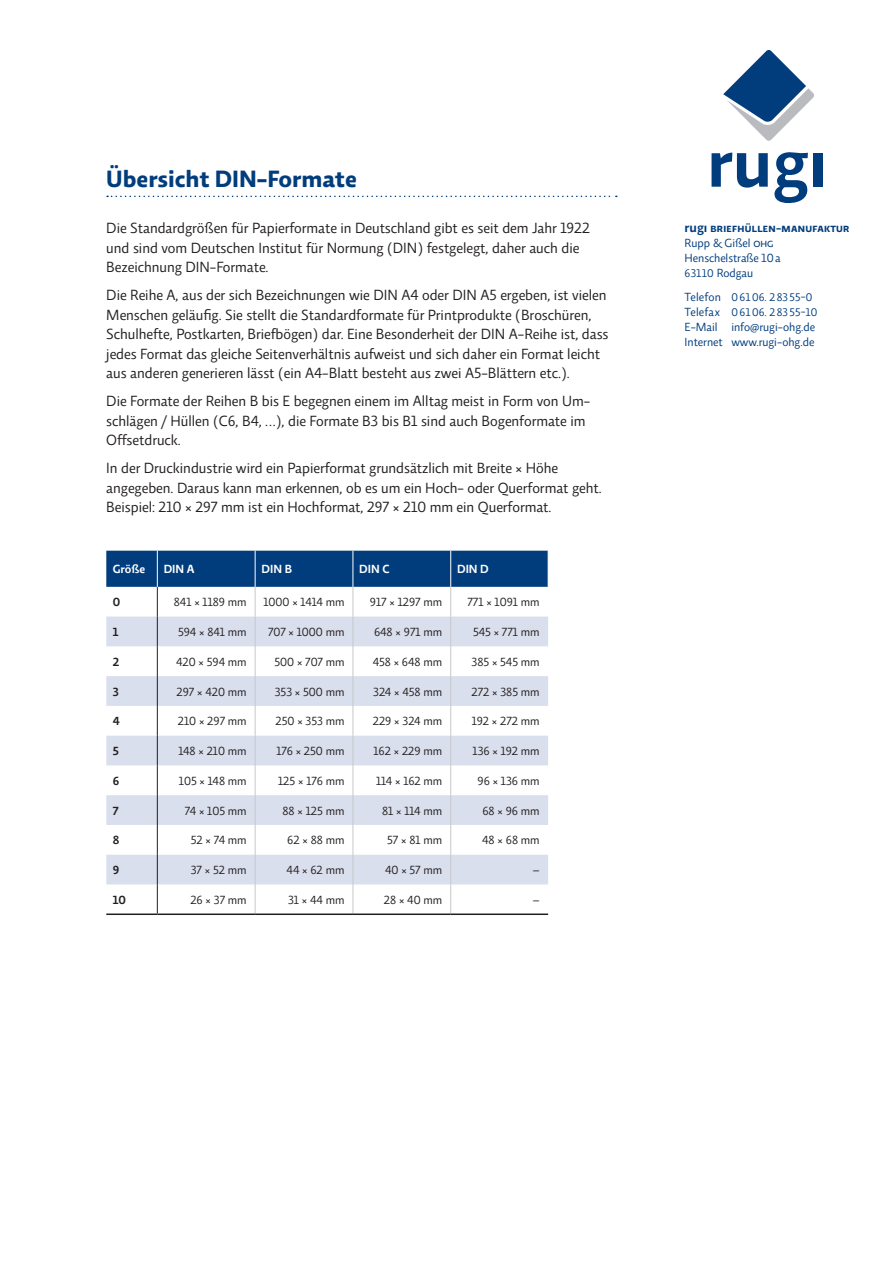
<style>
.page{position:relative;width:893px;height:1263px;background:#fff}
.page>*{position:absolute;margin:0;border:0;box-sizing:border-box;transform-origin:0 0}
.t1{font:700 24px "Relato Sans OT";color:#013d7d}
.t2{font:15px/19.5px "Relato Sans OT";color:#231f20}
.t3{font:12px "Relato Sans OT";color:#231f20}
.t4{font:12px/15px "Relato Sans OT";color:#013d7d}
.t5{font:600 12px "Relato Sans OT";color:#fff}
.t6{font:600 12px "Relato Sans OT";color:#231f20}
.t7{font:11.25px/15px "Relato Sans OT";color:#013d7d}
.s1{font-weight:600;font-size:13.5px}
.s2{font-weight:600}
.s3{font-size:11.25px}
.s4{font-size:12px}
</style>
<div class="page">
<svg style="left:723px;top:50px;width:91px;height:91px"></svg>
<svg style="left:711px;top:153px;width:57px;height:35px"></svg>
<svg style="left:774px;top:152px;width:34px;height:51px"></svg>
<div style="left:813px;top:153px;width:9px;height:34px;background:#013d7d"></div>
<svg style="left:107px;top:196px;width:510px;height:1px"></svg>
<div style="left:106px;top:551px;width:442px;height:36px;background:#013d7d"></div>
<svg style="left:106px;top:617px;width:442px;height:267px;fill:#dadfed"></svg>
<hr style="left:157px;top:587px;width:1px;height:30px;background:#231f20">
<svg style="left:157px;top:617px;width:1px;height:29px"></svg>
<hr style="left:157px;top:646px;width:1px;height:30px;background:#231f20">
<hr style="left:157px;top:676px;width:1px;height:30px;background:#231f20">
<hr style="left:157px;top:706px;width:1px;height:30px;background:#231f20">
<svg style="left:157px;top:736px;width:1px;height:29px"></svg>
<hr style="left:157px;top:765px;width:1px;height:30px;background:#231f20">
<hr style="left:157px;top:795px;width:1px;height:30px;background:#231f20">
<hr style="left:157px;top:825px;width:1px;height:30px;background:#231f20">
<svg style="left:157px;top:855px;width:1px;height:58px"></svg>
<hr style="left:157px;top:551px;width:1px;height:36px;background:#fff">
<hr style="left:255px;top:551px;width:1px;height:36px;background:#fff">
<hr style="left:353px;top:551px;width:1px;height:36px;background:#fff">
<hr style="left:450px;top:551px;width:1px;height:36px;background:#fff">
<hr style="left:255px;top:587px;width:1px;height:30px;background:#c7c8ca">
<hr style="left:353px;top:587px;width:1px;height:30px;background:#c7c8ca">
<hr style="left:450px;top:587px;width:1px;height:30px;background:#c7c8ca">
<svg style="left:255px;top:617px;width:1px;height:29px"></svg>
<svg style="left:353px;top:617px;width:1px;height:29px"></svg>
<svg style="left:450px;top:617px;width:1px;height:29px"></svg>
<hr style="left:255px;top:646px;width:1px;height:30px;background:#c7c8ca">
<hr style="left:353px;top:646px;width:1px;height:30px;background:#c7c8ca">
<hr style="left:450px;top:646px;width:1px;height:30px;background:#c7c8ca">
<hr style="left:255px;top:676px;width:1px;height:30px;background:#c7c8ca">
<hr style="left:353px;top:676px;width:1px;height:30px;background:#c7c8ca">
<hr style="left:450px;top:676px;width:1px;height:30px;background:#c7c8ca">
<hr style="left:255px;top:706px;width:1px;height:30px;background:#c7c8ca">
<hr style="left:353px;top:706px;width:1px;height:30px;background:#c7c8ca">
<hr style="left:450px;top:706px;width:1px;height:30px;background:#c7c8ca">
<svg style="left:255px;top:736px;width:1px;height:29px"></svg>
<svg style="left:353px;top:736px;width:1px;height:29px"></svg>
<svg style="left:450px;top:736px;width:1px;height:29px"></svg>
<hr style="left:255px;top:765px;width:1px;height:30px;background:#c7c8ca">
<hr style="left:353px;top:765px;width:1px;height:30px;background:#c7c8ca">
<hr style="left:450px;top:765px;width:1px;height:30px;background:#c7c8ca">
<hr style="left:255px;top:795px;width:1px;height:30px;background:#c7c8ca">
<hr style="left:353px;top:795px;width:1px;height:30px;background:#c7c8ca">
<hr style="left:450px;top:795px;width:1px;height:30px;background:#c7c8ca">
<hr style="left:255px;top:825px;width:1px;height:30px;background:#c7c8ca">
<hr style="left:353px;top:825px;width:1px;height:30px;background:#c7c8ca">
<hr style="left:450px;top:825px;width:1px;height:30px;background:#c7c8ca">
<svg style="left:255px;top:855px;width:1px;height:58px"></svg>
<svg style="left:353px;top:855px;width:1px;height:58px"></svg>
<svg style="left:450px;top:855px;width:1px;height:58px"></svg>
<hr style="left:106px;top:913px;width:51px;height:2px;background:#231f20">
<hr style="left:157px;top:913px;width:98px;height:2px;background:#231f20">
<hr style="left:255px;top:913px;width:98px;height:2px;background:#231f20">
<hr style="left:353px;top:913px;width:98px;height:2px;background:#231f20">
<hr style="left:451px;top:913px;width:97px;height:2px;background:#231f20">
<h1 class="t1" style="left:106px;top:164px;width:252px">Übersicht DIN-Formate</h1>
<p class="t2" style="left:106px;top:218px;width:485px">Die Standardgrößen für Papierformate in Deutschland gibt es seit dem Jahr 1922 und sind vom Deutschen Institut für Normung (DIN) festgelegt, daher auch die<br>Bezeichnung DIN-Formate.</p>
<p class="t2" style="left:106px;top:285px;width:504px">Die Reihe A, aus der sich Bezeichnungen wie DIN A4 oder DIN A5 ergeben, ist vielen Menschen geläufig. Sie stellt die Standardformate für Printprodukte (Broschüren, Schulhefte, Postkarten, Briefbögen) dar. Eine Besonderheit der DIN A-Reihe ist, dass jedes Format das gleiche Seitenverhältnis aufweist und sich daher ein Format leicht aus anderen generieren lässt (ein A4-Blatt besteht aus zwei A5-Blättern etc.).</p>
<p class="t2" style="left:106px;top:391px;width:485px">Die Formate der Reihen B bis E begegnen einem im Alltag meist in Form von Um&shy;schlägen / Hüllen (C6, B4, ...), die Formate B3 bis B1 sind auch Bogenformate im<br>Offsetdruck.</p>
<p class="t2" style="left:106px;top:458px;width:497px">In der Druckindustrie wird ein Papierformat grundsätzlich mit Breite × Höhe angegeben. Daraus kann man erkennen, ob es um ein Hoch- oder Querformat geht.<br>Beispiel: 210 × 297 mm ist ein Hochformat, 297 × 210 mm ein Querformat.</p>
<p class="t5" style="left:113px;top:562px;width:34px">Größe</p>
<p class="t5" style="left:164px;top:562px;width:32px">DIN A</p>
<p class="t5" style="left:261px;top:562px;width:32px">DIN B</p>
<p class="t5" style="left:359px;top:562px;width:32px">DIN C</p>
<p class="t5" style="left:457px;top:562px;width:33px">DIN D</p>
<p class="t6" style="left:113px;top:595px;width:9px">0</p>
<p class="t3" style="left:174px;top:595px;width:74px">841 × 1189 mm</p>
<p class="t3" style="left:263px;top:595px;width:82px">1000 × 1414 mm</p>
<p class="t3" style="left:370px;top:595px;width:74px">917 × 1297 mm</p>
<p class="t3" style="left:467px;top:595px;width:74px">771 × 1091 mm</p>
<p class="t6" style="left:113px;top:624px;width:7px">1</p>
<p class="t3" style="left:178px;top:625px;width:70px">594 × 841 mm</p>
<p class="t3" style="left:268px;top:625px;width:78px">707 × 1000 mm</p>
<p class="t3" style="left:374px;top:625px;width:70px">648 × 971 mm</p>
<p class="t3" style="left:473px;top:625px;width:68px">545 × 771 mm</p>
<p class="t6" style="left:113px;top:654px;width:8px">2</p>
<p class="t3" style="left:176px;top:654px;width:72px">420 × 594 mm</p>
<p class="t3" style="left:274px;top:654px;width:71px">500 × 707 mm</p>
<p class="t3" style="left:373px;top:654px;width:71px">458 × 648 mm</p>
<p class="t3" style="left:472px;top:654px;width:70px">385 × 545 mm</p>
<p class="t6" style="left:113px;top:684px;width:8px">3</p>
<p class="t3" style="left:177px;top:684px;width:72px">297 × 420 mm</p>
<p class="t3" style="left:275px;top:684px;width:71px">353 × 500 mm</p>
<p class="t3" style="left:373px;top:684px;width:71px">324 × 458 mm</p>
<p class="t3" style="left:471px;top:684px;width:70px">272 × 385 mm</p>
<p class="t6" style="left:113px;top:714px;width:8px">4</p>
<p class="t3" style="left:178px;top:714px;width:70px">210 × 297 mm</p>
<p class="t3" style="left:276px;top:714px;width:70px">250 × 353 mm</p>
<p class="t3" style="left:373px;top:714px;width:71px">229 × 324 mm</p>
<p class="t3" style="left:472px;top:714px;width:69px">192 × 272 mm</p>
<p class="t6" style="left:113px;top:744px;width:8px">5</p>
<p class="t3" style="left:178px;top:744px;width:70px">148 × 210 mm</p>
<p class="t3" style="left:276px;top:744px;width:70px">176 × 250 mm</p>
<p class="t3" style="left:374px;top:744px;width:70px">162 × 229 mm</p>
<p class="t3" style="left:473px;top:744px;width:69px">136 × 192 mm</p>
<p class="t6" style="left:113px;top:773px;width:8px">6</p>
<p class="t3" style="left:179px;top:774px;width:69px">105 × 148 mm</p>
<p class="t3" style="left:278px;top:774px;width:68px">125 × 176 mm</p>
<p class="t3" style="left:376px;top:774px;width:68px">114 × 162 mm</p>
<p class="t3" style="left:477px;top:774px;width:64px">96 × 136 mm</p>
<p class="t6" style="left:113px;top:803px;width:7px">7</p>
<p class="t3" style="left:185px;top:803px;width:63px">74 × 105 mm</p>
<p class="t3" style="left:283px;top:803px;width:63px">88 × 125 mm</p>
<p class="t3" style="left:382px;top:803px;width:62px">81 × 114 mm</p>
<p class="t3" style="left:482px;top:803px;width:59px">68 × 96 mm</p>
<p class="t6" style="left:113px;top:833px;width:8px">8</p>
<p class="t3" style="left:191px;top:833px;width:57px">52 × 74 mm</p>
<p class="t3" style="left:287px;top:833px;width:59px">62 × 88 mm</p>
<p class="t3" style="left:387px;top:833px;width:56px">57 × 81 mm</p>
<p class="t3" style="left:482px;top:833px;width:59px">48 × 68 mm</p>
<p class="t6" style="left:113px;top:863px;width:8px">9</p>
<p class="t3" style="left:191px;top:863px;width:57px">37 × 52 mm</p>
<p class="t3" style="left:287px;top:863px;width:59px">44 × 62 mm</p>
<p class="t3" style="left:385px;top:863px;width:59px">40 × 57 mm</p>
<p class="t3" style="left:533px;top:863px;width:8px">–</p>
<p class="t6" style="left:113px;top:892px;width:15px">10</p>
<p class="t3" style="left:190px;top:893px;width:58px">26 × 37 mm</p>
<p class="t3" style="left:288px;top:893px;width:58px">31 × 44 mm</p>
<p class="t3" style="left:384px;top:893px;width:60px">28 × 40 mm</p>
<p class="t3" style="left:533px;top:893px;width:8px">–</p>
<p class="t4" style="left:685px;top:221px;width:166px"><span class="s1">rugı</span> <span class="s2">briefhüllen-manufaktur<br></span>Rupp &amp; Gißel ohg<br>Henschelstraße 10a<br><span class="s3">63110</span> Rodgau</p>
<p class="t7" style="left:685px;top:289px;width:134px"><span class="s4">Telefon</span> 0 61 06. 2 83 55-0<br><span class="s4">Telefax</span> 0 61 06. 2 83 55-10</p>
<p class="t4" style="left:685px;top:319px;width:132px">E-Mail info@rugi-ohg.de<br>Internet www.rugi-ohg.de</p>
</div>
